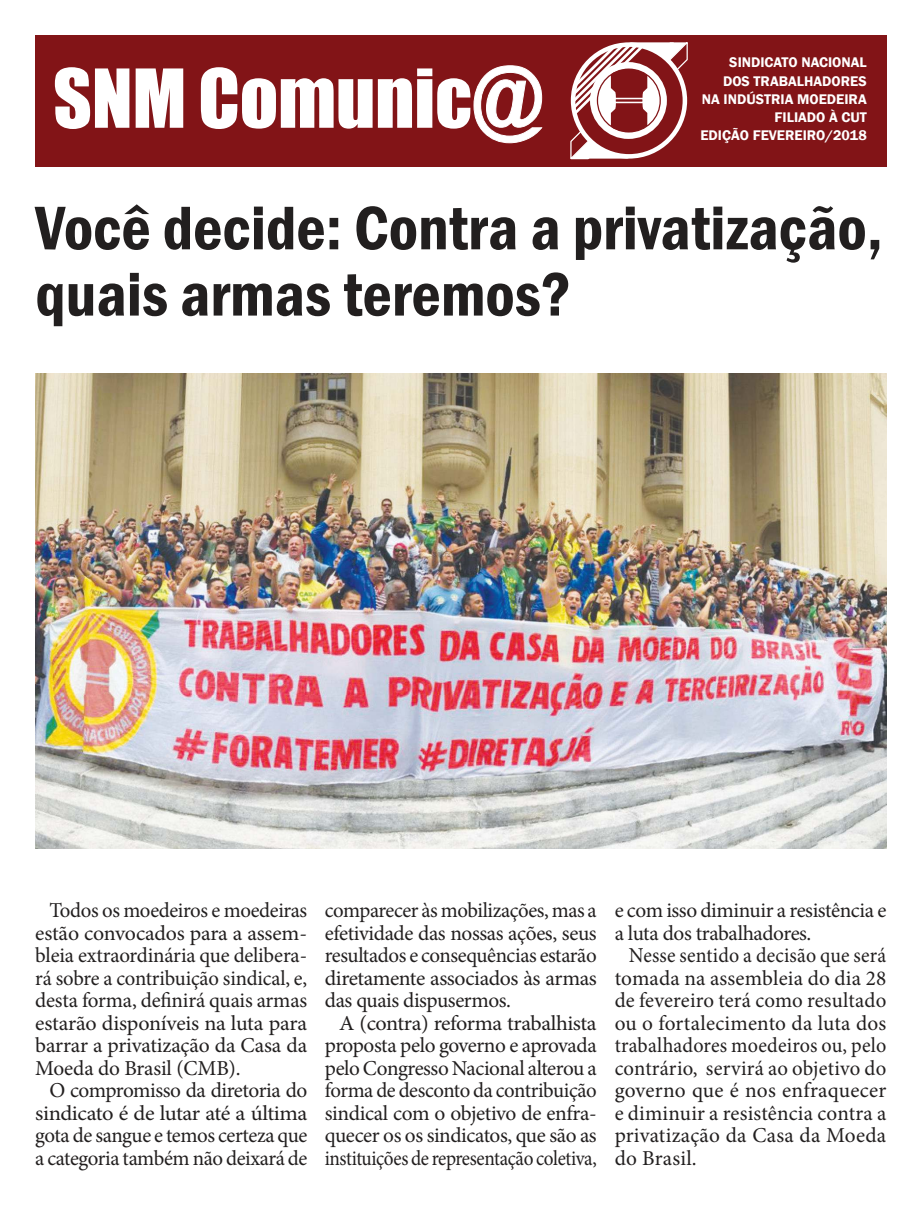
<style>
.page{position:relative;width:922px;height:1205px;background:#fff}
.page>*{position:absolute;margin:0;border:0;box-sizing:border-box;transform-origin:0 0}
.t1{font:75px "Impact";color:#fff}
.t2{font:600 condensed 63.75px/66.2px "Franklin Gothic";color:#221f1f}
.t3{font:21.25px/22.5px "Minion Pro";letter-spacing:-.02em;color:#221f1f;text-align:justify}
.t4{font:21.25px/22.5px "Minion Pro";letter-spacing:-.02em;color:#221f1f;text-align:justify;scale:.94 1}
.t5{font:21.25px/22.5px "Minion Pro";letter-spacing:-.02em;color:#221f1f;text-align:justify;scale:1.04 1}
.t6{font:600 14.38px/18.1px "Franklin Gothic";color:#fff;text-align:right}
.s1{font-size:91.25px}
</style>
<div class="page">
<div style="left:35px;top:35px;width:851px;height:132px;background:#821417"></div>
<svg style="left:570px;top:42px;width:118px;height:118px"></svg>
<div style="left:596px;top:69px;width:64px;height:63px;border:1px solid #821417;border-radius:50%"></div>
<svg style="left:473px;top:65px;width:69px;height:78px"></svg>
<img style="left:35px;top:374px;width:851px;height:475px">
<h1 class="t1" style="left:53px;top:58px;width:491px">SNM Comunic<span class="s1">@</span></h1>
<p class="t6" style="left:700px;top:55px;width:168px">SINDICATO NACIONAL<br>DOS TRABALHADORES<br>NA INDÚSTRIA MOEDEIRA<br>FILIADO À CUT<br>EDIÇÃO FEVEREIRO/2018</p>
<h2 class="t2" style="left:35px;top:199px;width:848px">Você decide: Contra a privatização, quais armas teremos?</h2>
<p class="t3" style="left:35px;top:901px;width:273px;text-indent:14px">Todos os moedeiros e moedeiras estão convocados para a assem&shy;bleia extraordinária que delibera&shy;rá sobre a contribuição sindical, e, desta forma, definirá quais armas estarão disponíveis na luta para barrar a privatização da Casa da Moeda do Brasil (CMB).</p>
<p class="t3" style="left:35px;top:1081px;width:273px;text-indent:14px">O compromisso da diretoria do sindicato é de lutar até a última gota de sangue e temos certeza que a categoria também não deixará de</p>
<p class="t3" style="left:325px;top:901px;width:273px">comparecer às mobilizações, mas a efetividade das nossas ações, seus resultados e consequências estarão diretamente associados às armas das quais dispusermos.</p>
<p class="t5" style="left:325px;top:1014px;width:263px;text-indent:14px">A (contra) reforma trabalhista proposta pelo governo e aprovada pelo Congresso Nacional alterou a forma de desconto da contribuição sindical com o objetivo de enfra&shy;quecer os os sindicatos, que são as instituições de representação coletiva,</p>
<p class="t3" style="left:614px;top:901px;width:273px">e com isso diminuir a resistência e a luta dos trabalhadores.</p>
<p class="t4" style="left:614px;top:946px;width:290px;text-indent:14px">Nesse sentido a decisão que será tomada na assembleia do dia 28 de fevereiro terá como resultado ou o fortalecimento da luta dos trabalhadores moedeiros ou, pelo contrário, servirá ao objetivo do governo que é nos enfraquecer e diminuir a resistência contra a privatização da Casa da Moeda do Brasil.</p>
</div>
